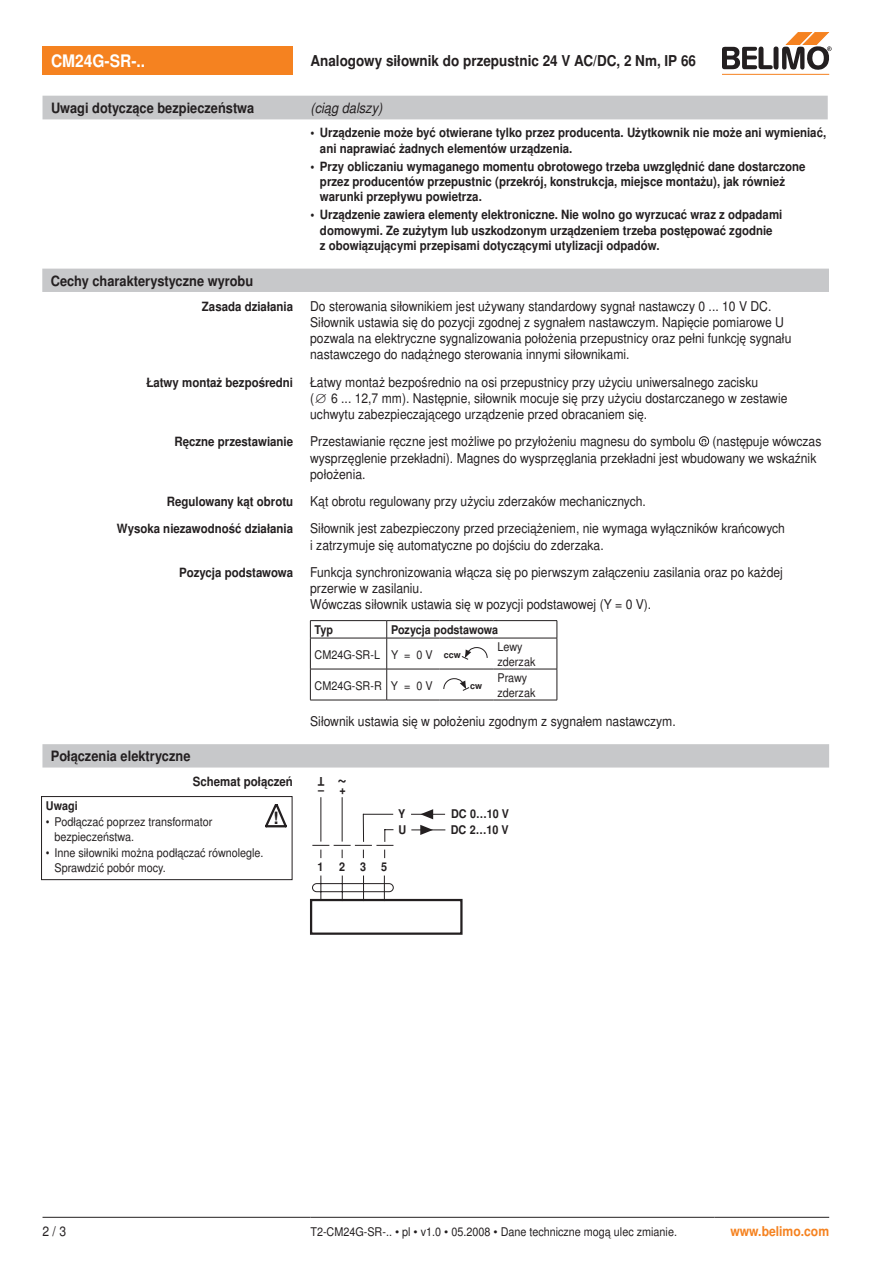
<style>
.page{position:relative;width:893px;height:1263px;background:#fff}
.page>*{position:absolute;margin:0;border:0;box-sizing:border-box;transform-origin:0 0}
.t1{font:700 18px "Nimbus Sans BEL";color:#231f20;scale:.9 1}
.t2{font:700 17.25px "Nimbus Sans BEL";color:#fff;scale:.9 1}
.t3{font:700 16.95px "Nimbus Sans BEL";color:#231f20}
.t4{font:700 15px "Nimbus Sans BEL";color:#231f20;scale:.9 1}
.t5{font:700 14.25px "Nimbus Sans BEL";color:#231f20;scale:.9 1}
.t6{font:italic 14.25px "Nimbus Sans BEL";color:#231f20;scale:.9 1}
.t7{font:13.5px/16.2px "Nimbus Sans BEL";color:#231f20;scale:.9 1}
.t8{font:700 13.5px "Nimbus Sans BEL";color:#f58220;scale:.9 1}
.t9{font:700 12.75px/15.3px "Nimbus Sans BEL";color:#231f20;scale:.9 1}
.t10{font:12px/14.4px "Nimbus Sans BEL";color:#231f20;scale:.9 1}
.t11{font:700 12px/15.8px "Nimbus Sans BEL";color:#231f20;scale:.9 1}
.t12{font:700 9px "Nimbus Sans BEL";color:#231f20}
.t13{font:700 7.5px "Nimbus Sans BEL";color:#231f20}
.s1{font-weight:400}
.s2{font-size:9px}
</style>
<div class="page">
<div style="left:43px;top:47px;width:250px;height:28px;background:#f58220"></div>
<hr style="left:723px;top:74px;width:106px;height:1px;background:#f58220">
<svg style="left:723px;top:32px;width:109px;height:38px"></svg>
<hr style="left:43px;top:1217px;width:267px;height:1px;background:#231f20">
<hr style="left:310px;top:1217px;width:404px;height:1px;background:#231f20">
<hr style="left:714px;top:1217px;width:115px;height:1px;background:#231f20">
<div style="left:42px;top:269px;width:787px;height:23px;background:#c7c8ca"></div>
<svg style="left:699px;top:436px;width:10px;height:10px"></svg>
<hr style="left:310px;top:620px;width:77px;height:1px;background:#231f20">
<svg style="left:310px;top:621px;width:1px;height:17px"></svg>
<hr style="left:387px;top:620px;width:52px;height:1px;background:#231f20">
<svg style="left:386px;top:621px;width:1px;height:17px"></svg>
<hr style="left:439px;top:620px;width:54px;height:1px;background:#231f20">
<hr style="left:493px;top:620px;width:64px;height:1px;background:#231f20">
<svg style="left:557px;top:621px;width:1px;height:17px"></svg>
<hr style="left:310px;top:638px;width:77px;height:1px;background:#231f20">
<hr style="left:310px;top:638px;width:1px;height:31px;background:#231f20">
<hr style="left:310px;top:669px;width:77px;height:1px;background:#231f20">
<hr style="left:310px;top:669px;width:1px;height:31px;background:#231f20">
<hr style="left:387px;top:638px;width:52px;height:1px;background:#231f20">
<hr style="left:439px;top:638px;width:54px;height:1px;background:#231f20">
<hr style="left:493px;top:638px;width:64px;height:1px;background:#231f20">
<hr style="left:557px;top:638px;width:1px;height:31px;background:#231f20">
<hr style="left:387px;top:669px;width:52px;height:1px;background:#231f20">
<hr style="left:439px;top:669px;width:54px;height:1px;background:#231f20">
<hr style="left:493px;top:669px;width:64px;height:1px;background:#231f20">
<hr style="left:557px;top:669px;width:1px;height:31px;background:#231f20">
<hr style="left:386px;top:638px;width:1px;height:31px;background:#231f20">
<hr style="left:386px;top:669px;width:1px;height:31px;background:#231f20">
<hr style="left:310px;top:700px;width:77px;height:1px;background:#231f20">
<hr style="left:387px;top:700px;width:52px;height:1px;background:#231f20">
<hr style="left:439px;top:700px;width:54px;height:1px;background:#231f20">
<hr style="left:493px;top:700px;width:64px;height:1px;background:#231f20">
<svg style="left:461px;top:647px;width:26px;height:13px"></svg>
<svg style="left:444px;top:678px;width:26px;height:13px"></svg>
<div style="left:42px;top:744px;width:787px;height:23px;background:#c7c8ca"></div>
<hr style="left:411px;top:814px;width:34px;height:1px;background:#231f20">
<svg style="left:420px;top:809px;width:13px;height:10px"></svg>
<hr style="left:411px;top:829px;width:34px;height:1px;background:#231f20">
<svg style="left:420px;top:825px;width:13px;height:10px"></svg>
<hr style="left:320px;top:797px;width:1px;height:44px;background:#231f20">
<hr style="left:342px;top:797px;width:1px;height:44px;background:#231f20">
<svg style="left:312px;top:875px;width:82px;height:24px"></svg>
<svg style="left:312px;top:814px;width:81px;height:44px"></svg>
<div style="left:310px;top:899px;width:153px;height:36px;border:2px solid #231f20"></div>
<div style="left:41px;top:796px;width:251px;height:84px;border:1px solid #231f20"></div>
<svg style="left:265px;top:805px;width:22px;height:23px"></svg>
<div style="left:43px;top:96px;width:785px;height:23px;background:#c7c8ca"></div>
<p class="t2" style="left:51px;top:51px;width:106px">CM24G-SR-..</p>
<p class="t4" style="left:310px;top:52px;width:430px">Analogowy siłownik do przepustnic 24 V AC/DC, 2 Nm, IP 66</p>
<p class="t5" style="left:51px;top:99px;width:227px">Uwagi dotyczące bezpieczeństwa</p>
<p class="t6" style="left:310px;top:99px;width:81px">(ciąg dalszy)</p>
<p class="t9" style="left:320px;top:126px;width:564px;text-indent:-10px">• Urządzenie może być otwierane tylko przez producenta. Użytkownik nie może ani wymieniać, ani naprawiać żadnych elementów urządzenia.</p>
<p class="t9" style="left:320px;top:159px;width:541px;text-indent:-10px">• Przy obliczaniu wymaganego momentu obrotowego trzeba uwzględnić dane dostarczone przez producentów przepustnic (przekrój, konstrukcja, miejsce montażu), jak również warunki przepływu powietrza.</p>
<p class="t9" style="left:320px;top:208px;width:515px;text-indent:-10px">• Urządzenie zawiera elementy elektroniczne. Nie wolno go wyrzucać wraz z odpadami domowymi. Ze zużytym lub uszkodzonym urządzeniem trzeba postępować zgodnie<br>z obowiązującymi przepisami dotyczącymi utylizacji odpadów.</p>
<p class="t5" style="left:51px;top:272px;width:226px">Cechy charakterystyczne wyrobu</p>
<p class="t9" style="left:202px;top:299px;width:103px">Zasada działania</p>
<p class="t7" style="left:310px;top:298px;width:536px">Do sterowania siłownikiem jest używany standardowy sygnał nastawczy 0 ... 10 V DC.<br>Siłownik ustawia się do pozycji zgodnej z sygnałem nastawczym. Napięcie pomiarowe U pozwala na elektryczne sygnalizowania położenia przepustnicy oraz pełni funkcję sygnału nastawczego do nadążnego sterowania innymi siłownikami.</p>
<p class="t9" style="left:146px;top:375px;width:165px">Łatwy montaż bezpośredni</p>
<p class="t7" style="left:310px;top:374px;width:532px">Łatwy montaż bezpośrednio na osi przepustnicy przy użyciu uniwersalnego zacisku<br>(∅ 6 ... 12,7 mm). Następnie, siłownik mocuje się przy użyciu dostarczanego w zestawie uchwytu zabezpieczającego urządzenie przed obracaniem się.</p>
<p class="t9" style="left:174px;top:435px;width:133px">Ręczne przestawianie</p>
<p class="t7" style="left:310px;top:434px;width:430px">Przestawianie ręczne jest możliwe po przyłożeniu magnesu do symbolu</p>
<p class="t13" style="left:707px;top:446px;width:7px;rotate:180deg">U</p>
<p class="t7" style="left:310px;top:434px;width:569px;text-indent:402px">(następuje wówczas wysprzęglenie przekładni). Magnes do wysprzęglania przekładni jest wbudowany we wskaźnik położenia.</p>
<p class="t9" style="left:167px;top:494px;width:142px">Regulowany kąt obrotu</p>
<p class="t7" style="left:310px;top:493px;width:375px">Kąt obrotu regulowany przy użyciu zderzaków mechanicznych.</p>
<p class="t9" style="left:117px;top:522px;width:197px">Wysoka niezawodność działania</p>
<p class="t7" style="left:310px;top:521px;width:529px">Siłownik jest zabezpieczony przed przeciążeniem, nie wymaga wyłączników krańcowych i zatrzymuje się automatyczne po dojściu do zderzaka.</p>
<p class="t9" style="left:179px;top:565px;width:128px">Pozycja podstawowa</p>
<p class="t7" style="left:310px;top:564px;width:527px">Funkcja synchronizowania włącza się po pierwszym załączeniu zasilania oraz po każdej przerwie w zasilaniu.<br>Wówczas siłownik ustawia się w pozycji podstawowej (Y = 0 V).</p>
<p class="t11" style="left:315px;top:622px;width:22px">Typ</p>
<p class="t11" style="left:315px;top:618px;width:205px;line-height:24.9px;text-indent:76px">Pozycja podstawowa<br><span class="s1">CM24G-SR-L Y = 0 V</span> <span class="s2">ccw</span></p>
<p class="t10" style="left:497px;top:640px;width:44px">Lewy zderzak</p>
<p class="t5" style="left:51px;top:748px;width:157px">Połączenia elektryczne</p>
<p class="t9" style="left:193px;top:775px;width:113px">Schemat połączeń</p>
<p class="t11" style="left:46px;top:798px;width:37px">Uwagi</p>
<p class="t10" style="left:54px;top:815px;width:177px;text-indent:-8px">• Podłączać poprzez transformator bezpieczeństwa.</p>
<p class="t10" style="left:54px;top:846px;width:234px;text-indent:-8px">• Inne siłowniki można podłączać równolegle.<br>Sprawdzić pobór mocy.</p>
<p class="t3" style="left:273px;top:808px;width:7px">!</p>
<p class="t10" style="left:315px;top:678px;width:133px">CM24G-SR-R Y = 0 V</p>
<p class="t12" style="left:470px;top:680px;width:14px">cw</p>
<p class="t10" style="left:497px;top:671px;width:44px">Prawy zderzak</p>
<p class="t7" style="left:310px;top:714px;width:408px">Siłownik ustawia się w położeniu zgodnym z sygnałem nastawczym.</p>
<p class="t11" style="left:325px;top:788px;width:9px;rotate:-180deg">T</p>
<h1 class="t1" style="left:347px;top:794px;width:12px;rotate:-180deg">~</h1>
<p class="t11" style="left:318px;top:783px;width:32px">– +</p>
<p class="t11" style="left:318px;top:859px;width:8px">1</p>
<p class="t11" style="left:360px;top:859px;width:8px">3</p>
<p class="t11" style="left:339px;top:859px;width:8px">2</p>
<p class="t11" style="left:381px;top:859px;width:8px">5</p>
<p class="t11" style="left:398px;top:807px;width:10px">Y<br>U</p>
<p class="t11" style="left:451px;top:807px;width:66px">DC 0…10 V<br>DC 2…10 V</p>
<p class="t7" style="left:43px;top:1223px;width:28px">2 / 3</p>
<p class="t10" style="left:310px;top:1225px;width:409px">T2-CM24G-SR-.. • pl • v1.0 • 05.2008 • Dane techniczne mogą ulec zmianie.</p>
<p class="t8" style="left:730px;top:1223px;width:111px">www.belimo.com</p>
</div>
